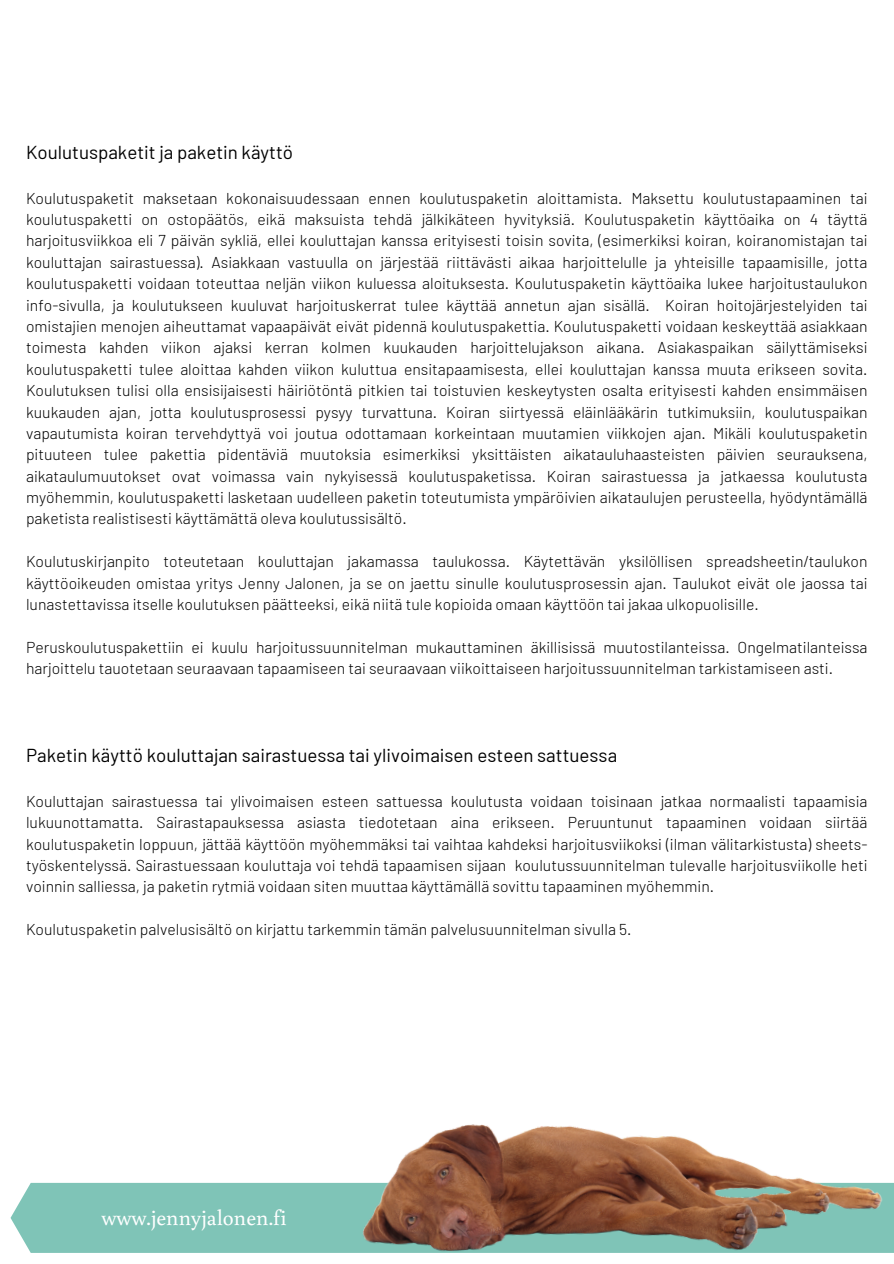
<style>
.page{position:relative;width:894px;height:1264px;background:#fff}
.page>*{position:absolute;margin:0;border:0;box-sizing:border-box;transform-origin:0 0}
.t1{font:21.9px "Buenard";color:#fff}
.t2{font:18.75px "Barlow";color:#000}
.t3{font:300 15.75px/21.3px "Barlow";color:#000;text-align:justify}
</style>
<div class="page">
<div style="left:11px;top:1182px;width:302px;height:70px;background:#7fc4b7"></div>
<img style="left:313px;top:1124px;width:580px;height:129px">
<h2 class="t2" style="left:26px;top:140px;width:268px">Koulutuspaketit ja paketin käyttö</h2>
<p class="t3" style="left:26px;top:187px;width:842px">Koulutuspaketit maksetaan kokonaisuudessaan ennen koulutuspaketin aloittamista. Maksettu koulutustapaaminen tai koulutuspaketti on ostopäätös, eikä maksuista tehdä jälkikäteen hyvityksiä. Koulutuspaketin käyttöaika on 4 täyttä harjoitusviikkoa eli 7 päivän sykliä, ellei kouluttajan kanssa erityisesti toisin sovita, (esimerkiksi koiran, koiranomistajan tai kouluttajan sairastuessa). Asiakkaan vastuulla on järjestää riittävästi aikaa harjoittelulle ja yhteisille tapaamisille, jotta koulutuspaketti voidaan toteuttaa neljän viikon kuluessa aloituksesta. Koulutuspaketin käyttöaika lukee harjoitustaulukon info-sivulla, ja koulutukseen kuuluvat harjoituskerrat tulee käyttää annetun ajan sisällä. Koiran hoitojärjestelyiden tai omistajien menojen aiheuttamat vapaapäivät eivät pidennä koulutuspakettia. Koulutuspaketti voidaan keskeyttää asiakkaan toimesta kahden viikon ajaksi kerran kolmen kuukauden harjoittelujakson aikana. Asiakaspaikan säilyttämiseksi koulutuspaketti tulee aloittaa kahden viikon kuluttua ensitapaamisesta, ellei kouluttajan kanssa muuta erikseen sovita.<br>Koulutuksen tulisi olla ensisijaisesti häiriötöntä pitkien tai toistuvien keskeytysten osalta erityisesti kahden ensimmäisen kuukauden ajan, jotta koulutusprosessi pysyy turvattuna. Koiran siirtyessä eläinlääkärin tutkimuksiin, koulutuspaikan vapautumista koiran tervehdyttyä voi joutua odottamaan korkeintaan muutamien viikkojen ajan. Mikäli koulutuspaketin pituuteen tulee pakettia pidentäviä muutoksia esimerkiksi yksittäisten aikatauluhaasteisten päivien seurauksena, aikataulumuutokset ovat voimassa vain nykyisessä koulutuspaketissa. Koiran sairastuessa ja jatkaessa koulutusta myöhemmin, koulutuspaketti lasketaan uudelleen paketin toteutumista ympäröivien aikataulujen perusteella, hyödyntämällä paketista realistisesti käyttämättä oleva koulutussisältö.</p>
<p class="t3" style="left:26px;top:550px;width:842px">Koulutuskirjanpito toteutetaan kouluttajan jakamassa taulukossa. Käytettävän yksilöllisen spreadsheetin/taulukon käyttöoikeuden omistaa yritys Jenny Jalonen, ja se on jaettu sinulle koulutusprosessin ajan. Taulukot eivät ole jaossa tai lunastettavissa itselle koulutuksen päätteeksi, eikä niitä tule kopioida omaan käyttöön tai jakaa ulkopuolisille.</p>
<p class="t3" style="left:26px;top:635px;width:842px">Peruskoulutuspakettiin ei kuulu harjoitussuunnitelman mukauttaminen äkillisissä muutostilanteissa. Ongelmatilanteissa harjoittelu tauotetaan seuraavaan tapaamiseen tai seuraavaan viikoittaiseen harjoitussuunnitelman tarkistamiseen asti.</p>
<h2 class="t2" style="left:26px;top:743px;width:592px">Paketin käyttö kouluttajan sairastuessa tai ylivoimaisen esteen sattuessa</h2>
<p class="t3" style="left:26px;top:790px;width:842px">Kouluttajan sairastuessa tai ylivoimaisen esteen sattuessa koulutusta voidaan toisinaan jatkaa normaalisti tapaamisia lukuunottamatta. Sairastapauksessa asiasta tiedotetaan aina erikseen. Peruuntunut tapaaminen voidaan siirtää koulutuspaketin loppuun, jättää käyttöön myöhemmäksi tai vaihtaa kahdeksi harjoitusviikoksi (ilman välitarkistusta) sheets&shy;työskentelyssä. Sairastuessaan kouluttaja voi tehdä tapaamisen sijaan koulutussuunnitelman tulevalle harjoitusviikolle heti voinnin salliessa, ja paketin rytmiä voidaan siten muuttaa käyttämällä sovittu tapaaminen myöhemmin.</p>
<p class="t3" style="left:26px;top:918px;width:606px">Koulutuspaketin palvelusisältö on kirjattu tarkemmin tämän palvelusuunnitelman sivulla 5.</p>
<h1 class="t1" style="left:101px;top:1202px;width:186px">www.jennyjalonen.fi</h1>
</div>
